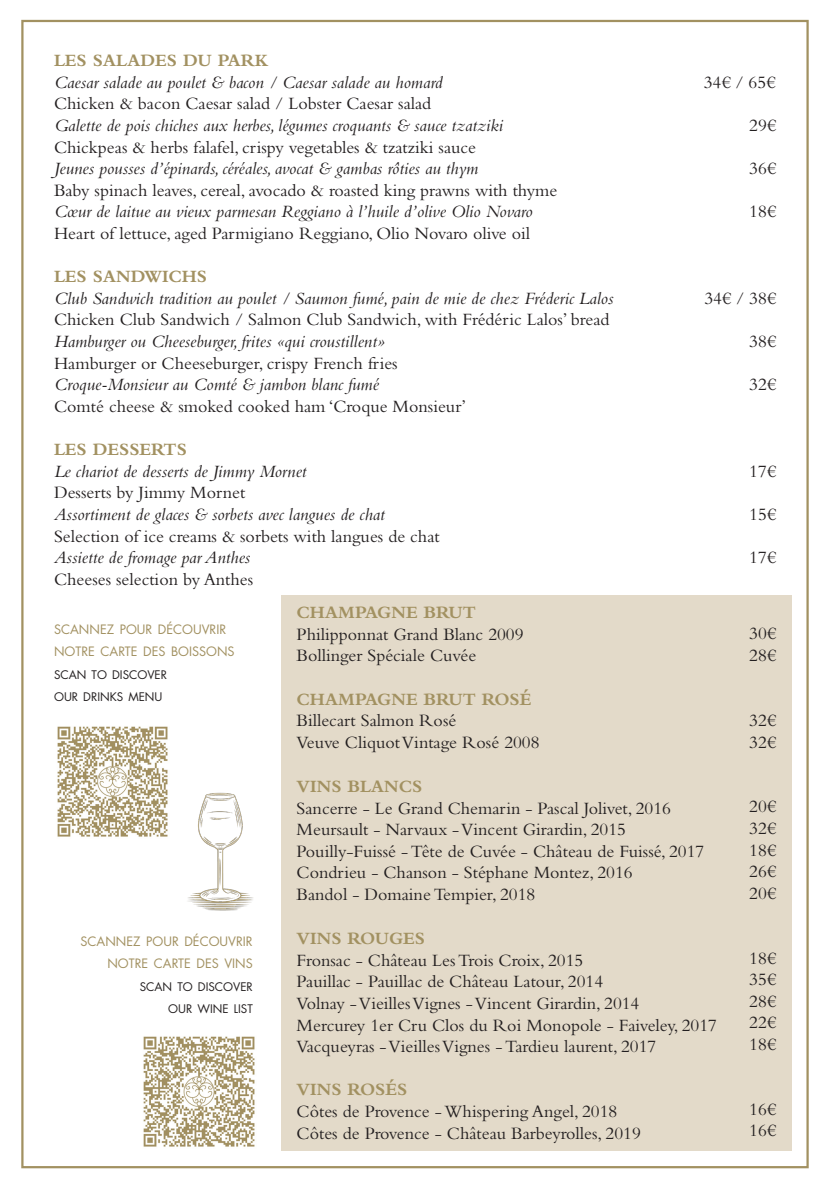
<style>
.page{position:relative;width:830px;height:1191px;background:#fff}
.page>*{position:absolute;margin:0;border:0;box-sizing:border-box;transform-origin:0 0}
.t1{font:18px "Bembo Std";color:#231f20}
.t2{font:italic 18px "Bembo Std";color:#231f20}
.t3{font:700 18px "Bembo Std";color:#a29161}
.t4{font:12.6px "Futura Std";color:#a29161}
.t5{font:11.55px "Futura Std";color:#231f20}
</style>
<div class="page">
<div style="left:281px;top:595px;width:510px;height:555px;background:#e3dac9"></div>
<img style="left:188px;top:792px;width:65px;height:119px">
<img style="left:57px;top:726px;width:111px;height:111px">
<img style="left:143px;top:1036px;width:112px;height:111px">
<p class="t3" style="left:54px;top:50px;width:215px">LES SALADES DU PARK</p>
<p class="t2" style="left:54px;top:71px;width:390px">Caesar salade au poulet &amp; bacon / Caesar salade au homard</p>
<p class="t1" style="left:54px;top:93px;width:378px">Chicken &amp; bacon Caesar salad / Lobster Caesar salad</p>
<p class="t2" style="left:54px;top:115px;width:450px">Galette de pois chiches aux herbes, légumes croquants &amp; sauce tzatziki</p>
<p class="t1" style="left:54px;top:136px;width:423px">Chickpeas &amp; herbs falafel, crispy vegetables &amp; tzatziki sauce</p>
<p class="t2" style="left:54px;top:158px;width:425px">Jeunes pousses d’épinards, céréales, avocat &amp; gambas rôties au thym</p>
<p class="t1" style="left:54px;top:180px;width:504px">Baby spinach leaves, cereal, avocado &amp; roasted king prawns with thyme</p>
<p class="t2" style="left:54px;top:201px;width:480px">Cœur de laitue au vieux parmesan Reggiano à l’huile d’olive Olio Novaro</p>
<p class="t1" style="left:54px;top:223px;width:477px">Heart of lettuce, aged Parmigiano Reggiano, Olio Novaro olive oil</p>
<p class="t3" style="left:54px;top:266px;width:154px">LES SANDWICHS</p>
<p class="t2" style="left:54px;top:287px;width:560px">Club Sandwich tradition au poulet / Saumon fumé, pain de mie de chez Fréderic Lalos</p>
<p class="t1" style="left:54px;top:309px;width:556px">Chicken Club Sandwich / Salmon Club Sandwich, with Frédéric Lalos’ bread</p>
<p class="t2" style="left:54px;top:331px;width:332px">Hamburger ou Cheeseburger, frites «qui croustillent»</p>
<p class="t1" style="left:54px;top:352px;width:345px">Hamburger or Cheeseburger, crispy French fries</p>
<p class="t2" style="left:54px;top:374px;width:326px">Croque-Monsieur au Comté &amp; jambon blanc fumé</p>
<p class="t1" style="left:54px;top:396px;width:413px">Comté cheese &amp; smoked cooked ham ‘Croque Monsieur’</p>
<p class="t3" style="left:54px;top:439px;width:134px">LES DESSERTS</p>
<p class="t2" style="left:54px;top:460px;width:254px">Le chariot de desserts de Jimmy Mornet</p>
<p class="t1" style="left:54px;top:482px;width:193px">Desserts by Jimmy Mornet</p>
<p class="t2" style="left:54px;top:503px;width:332px">Assortiment de glaces &amp; sorbets avec langues de chat</p>
<p class="t1" style="left:54px;top:525px;width:387px">Selection of ice creams &amp; sorbets with langues de chat</p>
<p class="t2" style="left:54px;top:547px;width:198px">Assiette de fromage par Anthes</p>
<p class="t1" style="left:54px;top:568px;width:201px">Cheeses selection by Anthes</p>
<p class="t1" style="left:703px;top:72px;width:73px">34€ / 65€</p>
<p class="t1" style="left:748px;top:115px;width:28px">29€</p>
<p class="t1" style="left:748px;top:158px;width:28px">36€</p>
<p class="t1" style="left:748px;top:201px;width:28px">18€</p>
<p class="t1" style="left:704px;top:288px;width:73px">34€ / 38€</p>
<p class="t1" style="left:748px;top:331px;width:28px">38€</p>
<p class="t1" style="left:748px;top:374px;width:28px">32€</p>
<p class="t1" style="left:748px;top:460px;width:28px">17€</p>
<p class="t1" style="left:748px;top:504px;width:28px">15€</p>
<p class="t1" style="left:748px;top:547px;width:28px">17€</p>
<p class="t4" style="left:54px;top:621px;width:174px">SCANNEZ POUR DÉCOUVRIR</p>
<p class="t4" style="left:54px;top:644px;width:182px">NOTRE CARTE DES BOISSONS</p>
<p class="t5" style="left:54px;top:667px;width:114px">SCAN TO DISCOVER</p>
<p class="t5" style="left:54px;top:690px;width:110px">OUR DRINKS MENU</p>
<p class="t4" style="left:80px;top:932px;width:174px">SCANNEZ POUR DÉCOUVRIR</p>
<p class="t4" style="left:107px;top:955px;width:147px">NOTRE CARTE DES VINS</p>
<p class="t5" style="left:140px;top:979px;width:114px">SCAN TO DISCOVER</p>
<p class="t5" style="left:168px;top:1001px;width:86px">OUR WINE LIST</p>
<p class="t3" style="left:296px;top:602px;width:180px">CHAMPAGNE BRUT</p>
<p class="t1" style="left:296px;top:623px;width:228px">Philipponnat Grand Blanc 2009</p>
<p class="t1" style="left:296px;top:645px;width:181px">Bollinger Spéciale Cuvée</p>
<p class="t3" style="left:296px;top:689px;width:236px">CHAMPAGNE BRUT ROSÉ</p>
<p class="t1" style="left:296px;top:710px;width:161px">Billecart Salmon Rosé</p>
<p class="t1" style="left:296px;top:731px;width:244px">Veuve Cliquot Vintage Rosé 2008</p>
<p class="t3" style="left:296px;top:776px;width:127px">VINS BLANCS</p>
<p class="t1" style="left:296px;top:797px;width:376px">Sancerre - Le Grand Chemarin - Pascal Jolivet, 2016</p>
<p class="t1" style="left:296px;top:819px;width:331px">Meursault - Narvaux - Vincent Girardin, 2015</p>
<p class="t1" style="left:296px;top:840px;width:409px">Pouilly-Fuissé - Tête de Cuvée - Château de Fuissé, 2017</p>
<p class="t1" style="left:296px;top:862px;width:337px">Condrieu - Chanson - Stéphane Montez, 2016</p>
<p class="t1" style="left:296px;top:884px;width:240px">Bandol - Domaine Tempier, 2018</p>
<p class="t3" style="left:296px;top:928px;width:130px">VINS ROUGES</p>
<p class="t1" style="left:296px;top:949px;width:288px">Fronsac - Château Les Trois Croix, 2015</p>
<p class="t1" style="left:296px;top:971px;width:308px">Pauillac - Pauillac de Château Latour, 2014</p>
<p class="t1" style="left:296px;top:992px;width:344px">Volnay - Vieilles Vignes - Vincent Girardin, 2014</p>
<p class="t1" style="left:296px;top:1014px;width:421px">Mercurey 1er Cru Clos du Roi Monopole - Faiveley, 2017</p>
<p class="t1" style="left:296px;top:1036px;width:361px">Vacqueyras - Vieilles Vignes - Tardieu laurent, 2017</p>
<p class="t3" style="left:296px;top:1079px;width:112px">VINS ROSÉS</p>
<p class="t1" style="left:296px;top:1100px;width:322px">Côtes de Provence - Whispering Angel, 2018</p>
<p class="t1" style="left:296px;top:1122px;width:345px">Côtes de Provence - Château Barbeyrolles, 2019</p>
<p class="t1" style="left:748px;top:623px;width:28px">30€</p>
<p class="t1" style="left:748px;top:645px;width:28px">28€</p>
<p class="t1" style="left:748px;top:710px;width:28px">32€</p>
<p class="t1" style="left:748px;top:731px;width:28px">32€</p>
<p class="t1" style="left:748px;top:796px;width:28px">20€</p>
<p class="t1" style="left:748px;top:818px;width:28px">32€</p>
<p class="t1" style="left:748px;top:839px;width:28px">18€</p>
<p class="t1" style="left:748px;top:861px;width:28px">26€</p>
<p class="t1" style="left:748px;top:882px;width:28px">20€</p>
<p class="t1" style="left:748px;top:947px;width:28px">18€</p>
<p class="t1" style="left:748px;top:969px;width:28px">35€</p>
<p class="t1" style="left:748px;top:990px;width:28px">28€</p>
<p class="t1" style="left:748px;top:1012px;width:28px">22€</p>
<p class="t1" style="left:748px;top:1034px;width:28px">18€</p>
<p class="t1" style="left:748px;top:1098px;width:28px">16€</p>
<p class="t1" style="left:748px;top:1120px;width:28px">16€</p>
</div>
